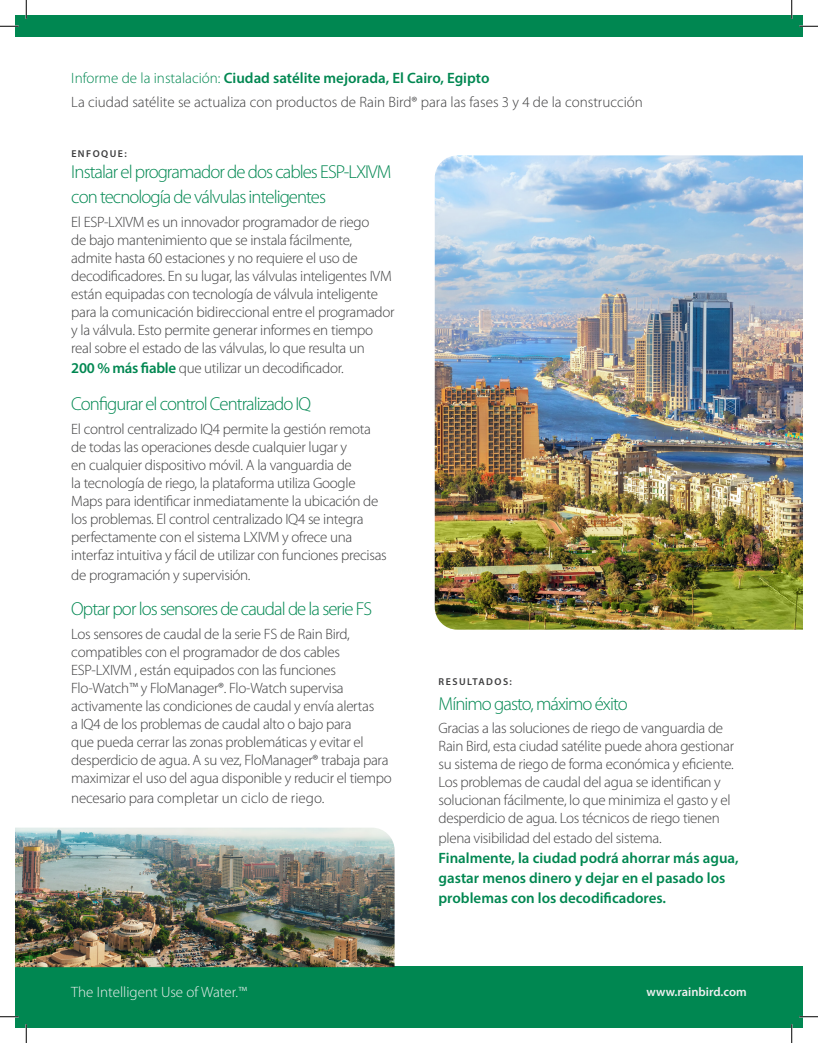
<style>
.page{position:relative;width:818px;height:1043px;background:#fff}
.page>*{position:absolute;margin:0;border:0;box-sizing:border-box;transform-origin:0 0}
.Challenge___Solution{font:300 18.75px "Myriad Pro";letter-spacing:-.05em;color:#008751}
.Green_All_Caps_Subti{font:300 18.75px/25px "Myriad Pro";letter-spacing:-.05em;color:#008751}
.t1{font:300 15px/18px "Myriad Pro";letter-spacing:-.02em;color:#3e3e3f}
.t2{font:600 15px/20px "Myriad Pro";color:#008751}
.t3{font:300 15px "Myriad Pro";color:#3e3e3f}
.t4{font:300 15px "Myriad Pro";color:#f0f0f0}
.t5{font:600 12.5px "Myriad Pro";color:#f0f0f0}
.Green_All_Caps_Subti-2{font:600 10px "Myriad Pro";letter-spacing:.145em;color:#3e3e3f}
.s1{font-weight:300}
.s2{font-weight:600;color:#008751}
</style>
<div class="page">
<img style="left:435px;top:155px;width:367px;height:474px">
<div style="left:15px;top:966px;width:787px;height:62px;background:#008751"></div>
<div style="left:15px;top:15px;width:787px;height:21px;background:#008751"></div>
<img style="left:15px;top:827px;width:379px;height:140px">
<svg style="left:0;top:25px;width:19px;height:2px"></svg>
<svg style="left:799px;top:25px;width:19px;height:2px"></svg>
<svg style="left:0;top:1015px;width:19px;height:2px"></svg>
<svg style="left:799px;top:1015px;width:19px;height:2px"></svg>
<svg style="left:25px;top:0;width:2px;height:19px"></svg>
<svg style="left:25px;top:1024px;width:2px;height:18px"></svg>
<svg style="left:790px;top:0;width:2px;height:19px"></svg>
<svg style="left:790px;top:1024px;width:2px;height:18px"></svg>
<p class="t2" style="left:71px;top:67px;width:420px"><span class="s1">Informe de la instalación:</span> Ciudad satélite mejorada, El Cairo, Egipto</p>
<p class="t3" style="left:71px;top:93px;width:573px">La ciudad satélite se actualiza con productos de Rain Bird® para las fases 3 y 4 de la construcción</p>
<p class="Green_All_Caps_Subti-2" style="left:71px;top:147px;width:57px">ENFOQUE:</p>
<p class="Green_All_Caps_Subti" style="left:71px;top:159px;width:322px">Instalar el programador de dos cables ESP-LXIVM con tecnología de válvulas inteligentes</p>
<p class="t1" style="left:71px;top:212px;width:325px">El ESP-LXIVM es un innovador programador de riego<br>de bajo mantenimiento que se instala fácilmente, admite hasta 60 estaciones y no requiere el uso de decodificadores. En su lugar, las válvulas inteligentes IVM están equipadas con tecnología de válvula inteligente para la comunicación bidireccional entre el programador y la válvula. Esto permite generar informes en tiempo real sobre el estado de las válvulas, lo que resulta un</p>
<p class="t1" style="left:71px;top:358px;width:274px"><span class="s2">200 % más fiable</span> que utilizar un decodificador.</p>
<p class="Challenge___Solution" style="left:71px;top:392px;width:241px">Configurar el control Centralizado IQ</p>
<p class="t1" style="left:71px;top:419px;width:317px">El control centralizado IQ4 permite la gestión remota de todas las operaciones desde cualquier lugar y<br>en cualquier dispositivo móvil. A la vanguardia de<br>la tecnología de riego, la plataforma utiliza Google Maps para identificar inmediatamente la ubicación de los problemas. El control centralizado IQ4 se integra perfectamente con el sistema LXIVM y ofrece una interfaz intuitiva y fácil de utilizar con funciones precisas</p>
<p class="t1" style="left:71px;top:565px;width:181px">de programación y supervisión.</p>
<p class="Challenge___Solution" style="left:71px;top:597px;width:302px">Optar por los sensores de caudal de la serie FS</p>
<p class="t1" style="left:71px;top:624px;width:322px">Los sensores de caudal de la serie FS de Rain Bird, compatibles con el programador de dos cables ESP-LXIVM , están equipados con las funciones Flo-Watch™ y FloManager®. Flo-Watch supervisa activamente las condiciones de caudal y envía alertas<br>a IQ4 de los problemas de caudal alto o bajo para<br>que pueda cerrar las zonas problemáticas y evitar el desperdicio de agua. A su vez, FloManager® trabaja para maximizar el uso del agua disponible y reducir el tiempo</p>
<p class="t3" style="left:71px;top:788px;width:254px">necesario para completar un ciclo de riego.</p>
<p class="Green_All_Caps_Subti-2" style="left:438px;top:674px;width:75px">RESULTADOS:</p>
<p class="Challenge___Solution" style="left:438px;top:692px;width:191px">Mínimo gasto, máximo éxito</p>
<p class="t1" style="left:438px;top:719px;width:297px">Gracias a las soluciones de riego de vanguardia de Rain Bird, esta ciudad satélite puede ahora gestionar su sistema de riego de forma económica y eficiente.<br>Los problemas de caudal del agua se identifican y solucionan fácilmente, lo que minimiza el gasto y el desperdicio de agua. Los técnicos de riego tienen</p>
<p class="t1" style="left:438px;top:829px;width:225px">plena visibilidad del estado del sistema.</p>
<p class="t2" style="left:438px;top:847px;width:302px">Finalmente, la ciudad podrá ahorrar más agua, gastar menos dinero y dejar en el pasado los problemas con los decodificadores.</p>
<p class="t4" style="left:71px;top:983px;width:177px">The Intelligent Use of Water.™</p>
<p class="t5" style="left:646px;top:984px;width:102px">www.rainbird.com</p>
</div>
